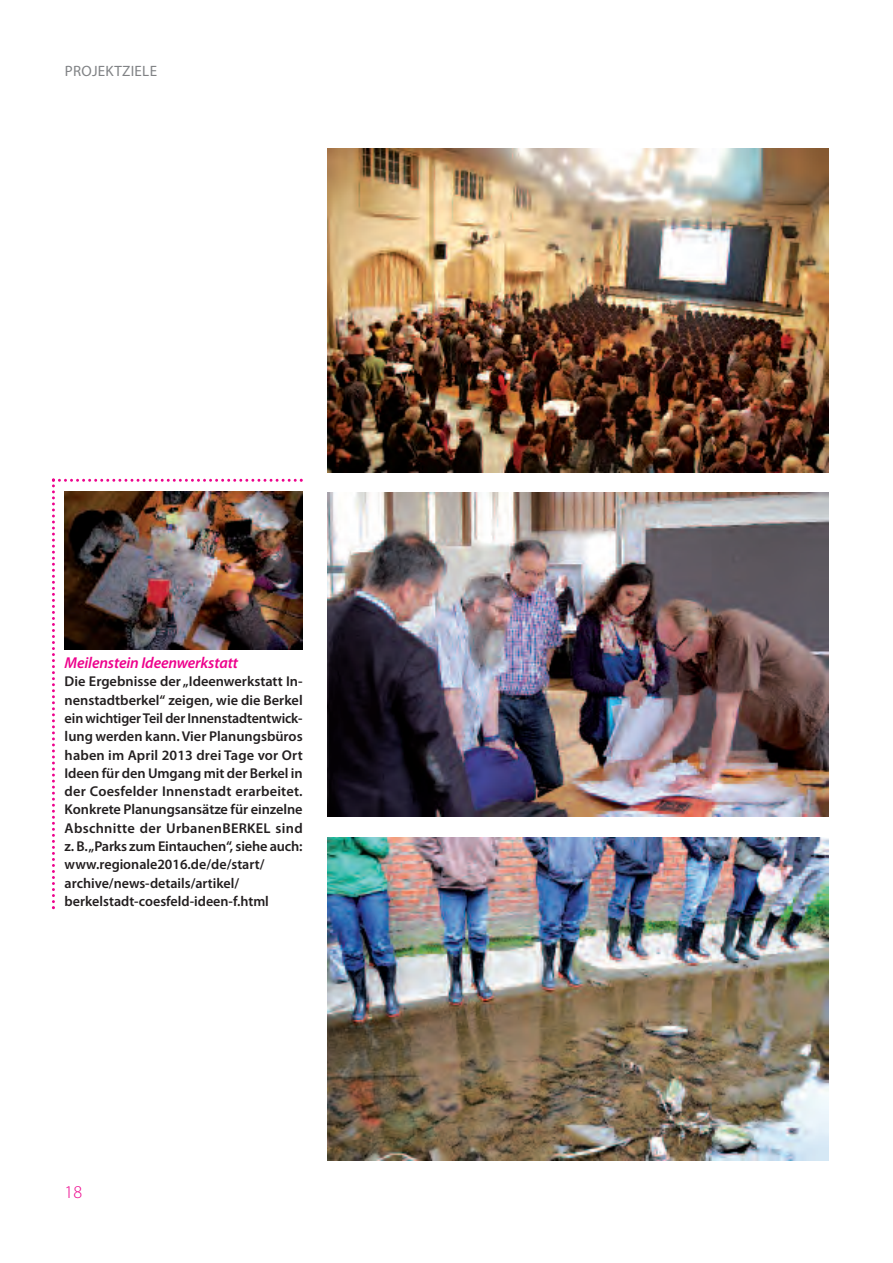
<style>
.page{position:relative;width:893px;height:1263px;background:#fff}
.page>*{position:absolute;margin:0;border:0;box-sizing:border-box;transform-origin:0 0}
.t1{font:300 18px "Myriad Pro";color:#ed028c}
.t2{font:italic 600 15.75px "Myriad Pro";letter-spacing:-.01em;color:#ed028c}
.t3{font:15px "Myriad Pro";letter-spacing:.02em;color:#808285}
.t4{font:600 14.25px/18.3px "Myriad Pro";color:#231f20}
</style>
<div class="page">
<img style="left:327px;top:493px;width:501px;height:323px">
<img style="left:327px;top:149px;width:501px;height:323px">
<img style="left:327px;top:837px;width:501px;height:323px">
<img style="left:52px;top:478px;width:251px;height:431px">
<p class="t3" style="left:65px;top:65px;width:94px">PROJEKTZIELE</p>
<p class="t2" style="left:65px;top:657px;width:175px">Meilenstein Ideenwerkstatt</p>
<p class="t4" style="left:65px;top:673px;width:240px">Die Ergebnisse der „Ideenwerkstatt In&shy;nenstadtberkel“ zeigen, wie die Berkel ein wichtiger Teil der Innenstadtentwick&shy;lung werden kann. Vier Planungsbüros haben im April 2013 drei Tage vor Ort Ideen für den Umgang mit der Berkel in der Coesfelder Innenstadt erarbeitet.<br>Konkrete Planungsansätze für einzelne Abschnitte der UrbanenBERKEL sind z. B. „Parks zum Eintauchen“, siehe auch: www.regionale2016.de/de/start/ archive/news-details/artikel/ berkelstadt-coesfeld-ideen-f.html</p>
<p class="t1" style="left:65px;top:1185px;width:19px">18</p>
</div>
